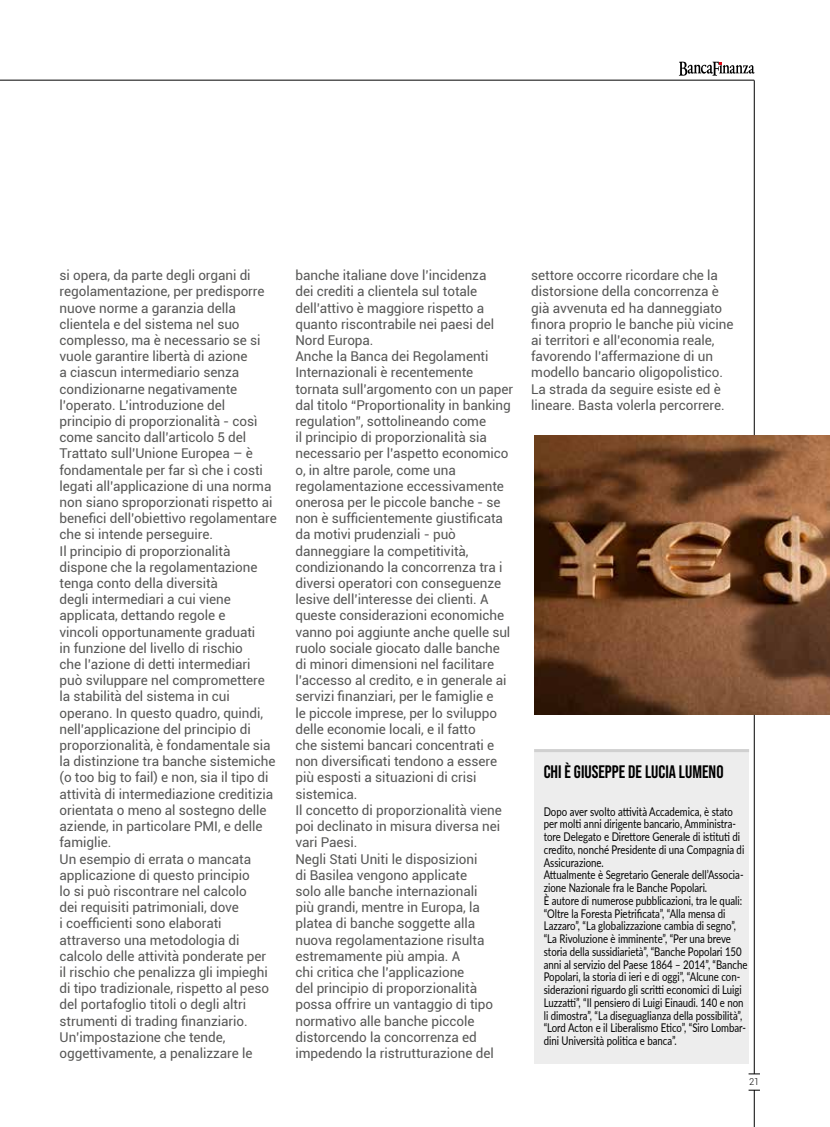
<style>
.page{position:relative;width:830px;height:1127px;background:#fff}
.page>*{position:absolute;margin:0;border:0;box-sizing:border-box;transform-origin:0 0}
.t1{font:18px "Bebas Neue";color:#000}
.t2{font:13.5px/16.2px "Roboto";letter-spacing:-.005em;color:#575756}
.t3{font:12px/12.8px "Lato";color:#000;scale:.8 1}
.t4{font:300 9.45px "Roboto";color:#000}
</style>
<div class="page">
<hr style="left:753px;top:80px;width:1px;height:994px;background:#000">
<hr style="left:753px;top:1090px;width:1px;height:37px;background:#000">
<svg style="left:678px;top:62px;width:76px;height:14px"></svg>
<hr style="left:0;top:80px;width:753px;height:1px;background:#000">
<div style="left:534px;top:749px;width:214px;height:314px;background:#ededed"></div>
<hr style="left:534px;top:749px;width:214px;height:3px;background:#d0d0d0">
<img style="left:534px;top:436px;width:295px;height:278px">
<p class="t2" style="left:60px;top:267px;width:218px">si opera, da parte degli organi di regolamentazione, per predisporre nuove norme a garanzia della clientela e del sistema nel suo complesso, ma è necessario se si vuole garantire libertà di azione<br>a ciascun intermediario senza condizionarne negativamente l’operato. L’introduzione del principio di proporzionalità - così come sancito dall’articolo 5 del Trattato sull’Unione Europea – è fondamentale per far sì che i costi legati all’applicazione di una norma non siano sproporzionati rispetto ai benefici dell’obiettivo regolamentare che si intende perseguire.<br>Il principio di proporzionalità dispone che la regolamentazione tenga conto della diversità<br>degli intermediari a cui viene applicata, dettando regole e<br>vincoli opportunamente graduati<br>in funzione del livello di rischio<br>che l’azione di detti intermediari<br>può sviluppare nel compromettere la stabilità del sistema in cui operano. In questo quadro, quindi, nell’applicazione del principio di proporzionalità, è fondamentale sia la distinzione tra banche sistemiche (o too big to fail) e non, sia il tipo di attività di intermediazione creditizia orientata o meno al sostegno delle aziende, in particolare PMI, e delle famiglie.<br>Un esempio di errata o mancata applicazione di questo principio<br>lo si può riscontrare nel calcolo<br>dei requisiti patrimoniali, dove<br>i coefficienti sono elaborati attraverso una metodologia di calcolo delle attività ponderate per<br>il rischio che penalizza gli impieghi di tipo tradizionale, rispetto al peso del portafoglio titoli o degli altri strumenti di trading finanziario.<br>Un’impostazione che tende, oggettivamente, a penalizzare le</p>
<p class="t2" style="left:295px;top:267px;width:219px">banche italiane dove l’incidenza<br>dei crediti a clientela sul totale dell’attivo è maggiore rispetto a quanto riscontrabile nei paesi del<br>Nord Europa.<br>Anche la Banca dei Regolamenti<br>Internazionali è recentemente tornata sull’argomento con un paper dal titolo “Proportionality in banking regulation”, sottolineando come<br>il principio di proporzionalità sia necessario per l’aspetto economico o, in altre parole, come una regolamentazione eccessivamente onerosa per le piccole banche - se non è sufficientemente giustificata da motivi prudenziali - può danneggiare la competitività, condizionando la concorrenza tra i diversi operatori con conseguenze lesive dell’interesse dei clienti. A queste considerazioni economiche vanno poi aggiunte anche quelle sul ruolo sociale giocato dalle banche di minori dimensioni nel facilitare l’accesso al credito, e in generale ai servizi finanziari, per le famiglie e<br>le piccole imprese, per lo sviluppo delle economie locali, e il fatto<br>che sistemi bancari concentrati e non diversificati tendono a essere più esposti a situazioni di crisi sistemica.<br>Il concetto di proporzionalità viene poi declinato in misura diversa nei vari Paesi.<br>Negli Stati Uniti le disposizioni<br>di Basilea vengono applicate<br>solo alle banche internazionali<br>più grandi, mentre in Europa, la platea di banche soggette alla nuova regolamentazione risulta estremamente più ampia. A<br>chi critica che l’applicazione<br>del principio di proporzionalità possa offrire un vantaggio di tipo normativo alle banche piccole distorcendo la concorrenza ed impedendo la ristrutturazione del</p>
<p class="t2" style="left:531px;top:267px;width:204px">settore occorre ricordare che la distorsione della concorrenza è già avvenuta ed ha danneggiato finora proprio le banche più vicine ai territori e all’economia reale, favorendo l’affermazione di un modello bancario oligopolistico.<br>La strada da seguire esiste ed è lineare. Basta volerla percorrere.</p>
<h1 class="t1" style="left:543px;top:762px;width:181px">CHI È GIUSEPPE DE LUCIA LUMENO</h1>
<p class="t3" style="left:543px;top:804px;width:256px">Dopo aver svolto attività Accademica, è stato per molti anni dirigente bancario, Amministra&shy;tore Delegato e Direttore Generale di istituti di credito, nonché Presidente di una Compagnia di Assicurazione.<br>Attualmente è Segretario Generale dell’Associa&shy;zione Nazionale fra le Banche Popolari.<br>È autore di numerose pubblicazioni, tra le quali: “Oltre la Foresta Pietrificata”, “Alla mensa di Lazzaro”, “La globalizzazione cambia di segno”, “La Rivoluzione è imminente”, “Per una breve storia della sussidiarietà”, “Banche Popolari 150 anni al servizio del Paese 1864 – 2014”, “Banche Popolari, la storia di ieri e di oggi”, “Alcune con&shy;siderazioni riguardo gli scritti economici di Luigi Luzzatti”, “Il pensiero di Luigi Einaudi. 140 e non li dimostra”, “La diseguaglianza della possibilità”, “Lord Acton e il Liberalismo Etico”, “Siro Lombar&shy;dini Università politica e banca”.</p>
<p class="t4" style="left:748px;top:1075px;width:12px">21</p>
</div>
